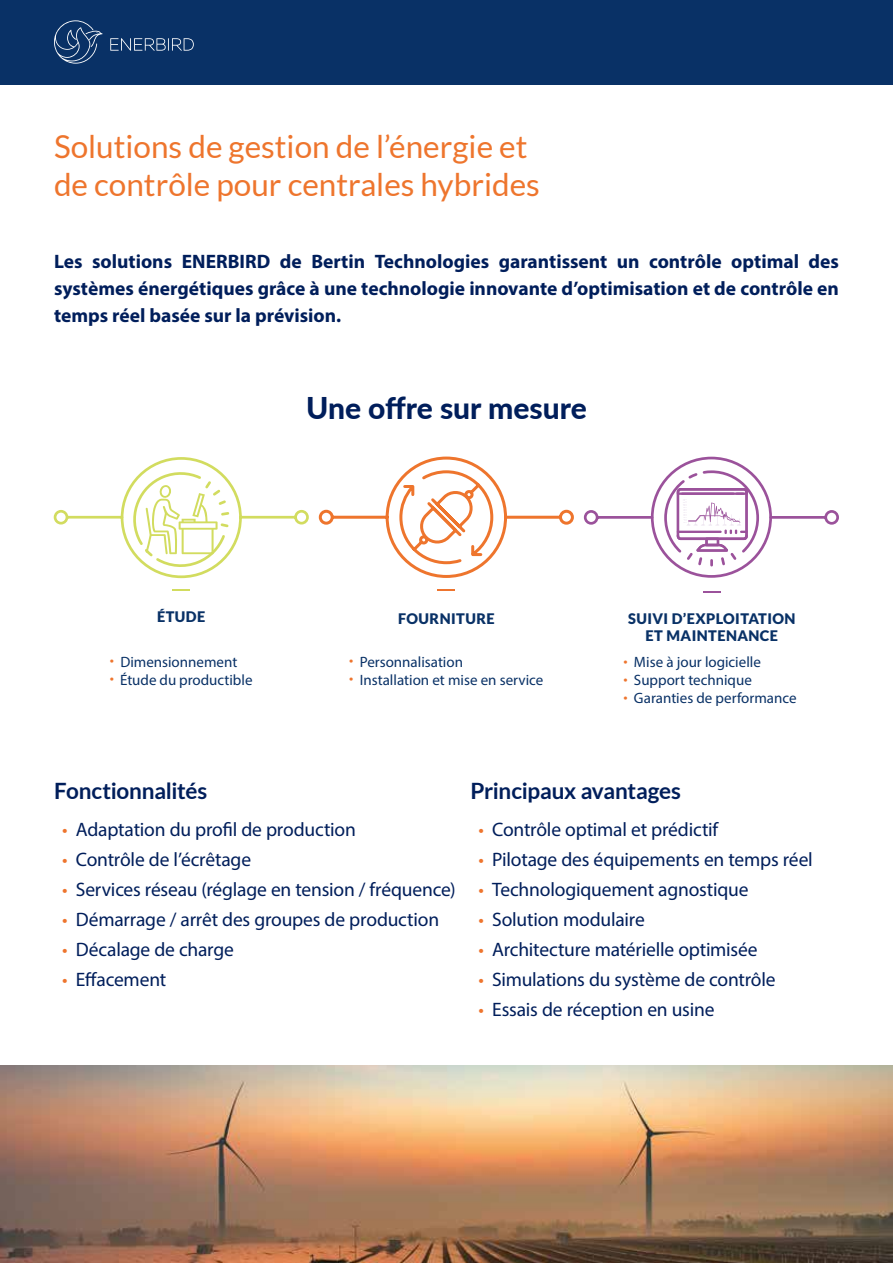
<style>
.page{position:relative;width:893px;height:1263px;background:#fff}
.page>*{position:absolute;margin:0;border:0;box-sizing:border-box;transform-origin:0 0}
.t1{font:31.5px/37.8px "Lato";color:#ee752d}
.t2{font:800 30px "Lato";color:#001e5b}
.t3{font:700 22.5px "Lato";letter-spacing:-.01em;color:#001e5b}
.t4{font:19.5px "Myriad Pro";letter-spacing:-.01em;color:#001e5b}
.t5{font:700 19.5px/27px "Myriad Pro";color:#001e5b;text-align:justify}
.t6{font:15px "Myriad Pro";color:#093166}
.t7{font:900 14.55px/16.5px "Lato";letter-spacing:.03em;color:#093166;text-align:center}
.t8{font:900 13.2px "Lato";color:#d2dc5f;scale:5 1}
.t9{font:900 13.2px "Lato";color:#ee752f;scale:5 1}
.t10{font:900 13.2px "Lato";color:#9b529b;scale:5 1}
.s1{color:#ee752e}
</style>
<div class="page">
<img style="left:0;top:1065px;width:893px;height:198px">
<div style="left:0;top:0;width:893px;height:84px;background:#093166"></div>
<svg style="left:110px;top:38px;width:84px;height:13px"></svg>
<svg style="left:54px;top:20px;width:49px;height:44px"></svg>
<svg style="left:583px;top:456px;width:256px;height:122px"></svg>
<svg style="left:53px;top:457px;width:256px;height:122px"></svg>
<svg style="left:318px;top:456px;width:256px;height:122px"></svg>
<h1 class="t1" style="left:54px;top:127px;width:487px">Solutions de gestion de l’énergie et de contrôle pour centrales hybrides</h1>
<p class="t5" style="left:54px;top:247px;width:786px">Les solutions ENERBIRD de Bertin Technologies garantissent un contrôle optimal des systèmes énergétiques grâce à une technologie innovante d’optimisation et de contrôle en temps réel basée sur la prévision.</p>
<h2 class="t2" style="left:306px;top:386px;width:282px">Une offre sur mesure</h2>
<p class="t8" style="left:169px;top:582px;width:6px">-</p>
<p class="t7" style="left:157px;top:608px;width:50px">ÉTUDE</p>
<p class="t6" style="left:110px;top:652px;width:129px"><span class="s1">•</span> Dimensionnement</p>
<p class="t6" style="left:110px;top:670px;width:144px"><span class="s1">•</span> Étude du productible</p>
<p class="t9" style="left:434px;top:582px;width:6px">-</p>
<p class="t7" style="left:398px;top:610px;width:98px">FOURNITURE</p>
<p class="t6" style="left:349px;top:653px;width:115px"><span class="s1">•</span> Personnalisation</p>
<p class="t6" style="left:349px;top:671px;width:196px"><span class="s1">•</span> Installation et mise en service</p>
<p class="t10" style="left:700px;top:584px;width:6px">-</p>
<p class="t7" style="left:628px;top:610px;width:169px">SUIVI D’EXPLOITATION<br>ET MAINTENANCE</p>
<p class="t6" style="left:623px;top:653px;width:139px"><span class="s1">•</span> Mise à jour logicielle</p>
<p class="t6" style="left:623px;top:671px;width:130px"><span class="s1">•</span> Support technique</p>
<p class="t6" style="left:623px;top:689px;width:175px"><span class="s1">•</span> Garanties de performance</p>
<p class="t3" style="left:54px;top:778px;width:155px">Fonctionnalités</p>
<p class="t4" style="left:62px;top:818px;width:295px"><span class="s1">•</span> Adaptation du profil de production</p>
<p class="t4" style="left:62px;top:848px;width:190px"><span class="s1">•</span> Contrôle de l’écrêtage</p>
<p class="t4" style="left:62px;top:878px;width:395px"><span class="s1">•</span> Services réseau (réglage en tension / fréquence)</p>
<p class="t4" style="left:62px;top:908px;width:378px"><span class="s1">•</span> Démarrage / arrêt des groupes de production</p>
<p class="t4" style="left:62px;top:938px;width:173px"><span class="s1">•</span> Décalage de charge</p>
<p class="t4" style="left:62px;top:968px;width:106px"><span class="s1">•</span> Effacement</p>
<p class="t3" style="left:470px;top:778px;width:212px">Principaux avantages</p>
<p class="t4" style="left:479px;top:818px;width:241px"><span class="s1">•</span> Contrôle optimal et prédictif</p>
<p class="t4" style="left:479px;top:848px;width:336px"><span class="s1">•</span> Pilotage des équipements en temps réel</p>
<p class="t4" style="left:479px;top:878px;width:271px"><span class="s1">•</span> Technologiquement agnostique</p>
<p class="t4" style="left:479px;top:908px;width:168px"><span class="s1">•</span> Solution modulaire</p>
<p class="t4" style="left:479px;top:938px;width:281px"><span class="s1">•</span> Architecture matérielle optimisée</p>
<p class="t4" style="left:479px;top:968px;width:299px"><span class="s1">•</span> Simulations du système de contrôle</p>
<p class="t4" style="left:479px;top:997px;width:237px"><span class="s1">•</span> Essais de réception en usine</p>
</div>
